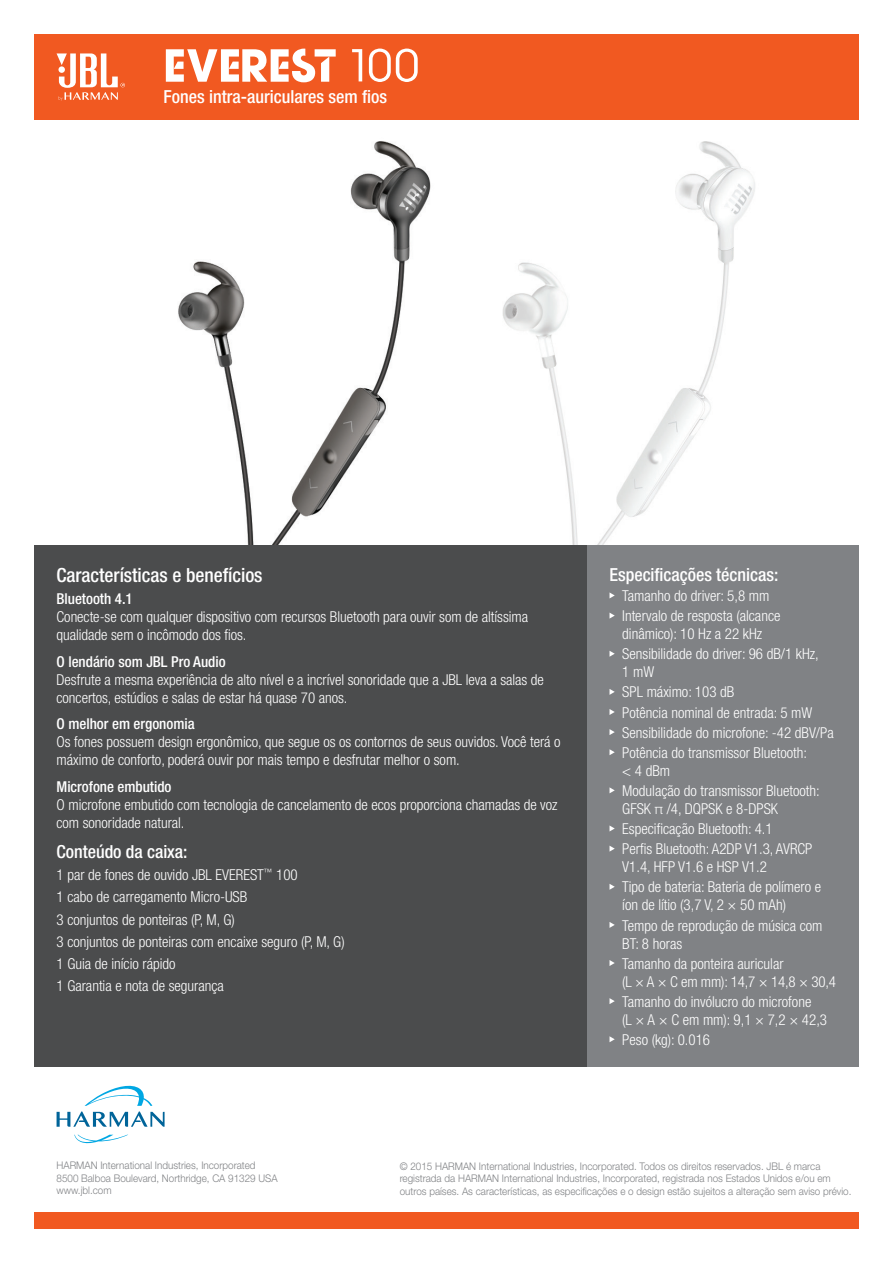
<style>
.page{position:relative;width:893px;height:1263px;background:#fff}
.page>*{position:absolute;margin:0;border:0;box-sizing:border-box;transform-origin:0 0}
.t1{font:500 condensed 19.5px "Helvetica Neue LT Pro";color:#fff}
.t2{font:500 condensed 18px "Helvetica Neue LT Pro";color:#fff}
.t3{font:300 condensed 15px/18px "Helvetica Neue LT Pro";color:#fff}
.t4{font:500 condensed 15px "Helvetica Neue LT Pro";color:#fff}
.t5{font:300 10.5px/12.6px "Helvetica Neue LT Std";color:#808285;scale:.94 1}
.t6{font:300 10.5px "Helvetica Neue LT Pro";color:#808285;scale:.94 1}
</style>
<div class="page">
<img style="left:487px;top:119px;width:324px;height:426px">
<img style="left:115px;top:119px;width:372px;height:426px">
<div style="left:34px;top:1213px;width:825px;height:16px;background:#f15921"></div>
<div style="left:34px;top:545px;width:553px;height:522px;background:#4b4c4d"></div>
<div style="left:587px;top:545px;width:272px;height:522px;background:#808285"></div>
<svg style="left:609px;top:592px;width:6px;height:6px"></svg>
<svg style="left:609px;top:613px;width:6px;height:6px"></svg>
<svg style="left:609px;top:651px;width:6px;height:6px"></svg>
<svg style="left:609px;top:689px;width:6px;height:6px"></svg>
<svg style="left:609px;top:709px;width:6px;height:6px"></svg>
<svg style="left:609px;top:729px;width:6px;height:6px"></svg>
<svg style="left:609px;top:749px;width:6px;height:6px"></svg>
<svg style="left:609px;top:787px;width:6px;height:6px"></svg>
<svg style="left:609px;top:825px;width:6px;height:6px"></svg>
<svg style="left:609px;top:846px;width:6px;height:6px"></svg>
<svg style="left:609px;top:884px;width:6px;height:6px"></svg>
<svg style="left:609px;top:922px;width:6px;height:6px"></svg>
<svg style="left:609px;top:960px;width:6px;height:6px"></svg>
<svg style="left:609px;top:998px;width:6px;height:6px"></svg>
<svg style="left:609px;top:1036px;width:6px;height:6px"></svg>
<svg style="left:74px;top:1135px;width:54px;height:8px"></svg>
<svg style="left:57px;top:1085px;width:108px;height:42px"></svg>
<div style="left:34px;top:34px;width:825px;height:85px;background:#f15921"></div>
<svg style="left:57px;top:53px;width:68px;height:48px"></svg>
<svg style="left:166px;top:49px;width:170px;height:33px"></svg>
<svg style="left:352px;top:49px;width:10px;height:32px"></svg>
<svg style="left:369px;top:49px;width:49px;height:33px"></svg>
<p class="t2" style="left:163px;top:86px;width:225px">Fones intra-auriculares sem fios</p>
<p class="t1" style="left:57px;top:563px;width:208px">Características e benefícios</p>
<p class="t4" style="left:57px;top:590px;width:78px">Bluetooth 4.1</p>
<p class="t3" style="left:57px;top:608px;width:473px">Conecte-se com qualquer dispositivo com recursos Bluetooth para ouvir som de altíssima qualidade sem o incômodo dos fios.</p>
<p class="t4" style="left:57px;top:652px;width:171px">O lendário som JBL Pro Audio</p>
<p class="t3" style="left:57px;top:670px;width:489px">Desfrute a mesma experiência de alto nível e a incrível sonoridade que a JBL leva a salas de concertos, estúdios e salas de estar há quase 70 anos.</p>
<p class="t4" style="left:57px;top:715px;width:140px">O melhor em ergonomia</p>
<p class="t3" style="left:57px;top:733px;width:506px">Os fones possuem design ergonômico, que segue os os contornos de seus ouvidos. Você terá o máximo de conforto, poderá ouvir por mais tempo e desfrutar melhor o som.</p>
<p class="t4" style="left:57px;top:777px;width:116px">Microfone embutido</p>
<p class="t3" style="left:57px;top:795px;width:502px">O microfone embutido com tecnologia de cancelamento de ecos proporciona chamadas de voz com sonoridade natural.</p>
<p class="t2" style="left:57px;top:841px;width:132px">Conteúdo da caixa:</p>
<p class="t3" style="left:57px;top:866px;width:243px">1 par de fones de ouvido JBL EVEREST<sup>™</sup> 100</p>
<p class="t3" style="left:57px;top:888px;width:192px">1 cabo de carregamento Micro-USB</p>
<p class="t3" style="left:57px;top:910px;width:180px">3 conjuntos de ponteiras (P, M, G)</p>
<p class="t3" style="left:57px;top:932px;width:290px">3 conjuntos de ponteiras com encaixe seguro (P, M, G)</p>
<p class="t3" style="left:57px;top:955px;width:121px">1 Guia de início rápido</p>
<p class="t3" style="left:57px;top:977px;width:169px">1 Garantia e nota de segurança</p>
<p class="t2" style="left:609px;top:564px;width:170px">Especificações técnicas:</p>
<p class="t3" style="left:622px;top:587px;width:149px">Tamanho do driver: 5,8 mm</p>
<p class="t3" style="left:622px;top:607px;width:160px">Intervalo de resposta (alcance dinâmico): 10 Hz a 22 kHz</p>
<p class="t3" style="left:622px;top:645px;width:198px">Sensibilidade do driver: 96 dB/1 kHz,<br>1 mW</p>
<p class="t3" style="left:622px;top:683px;width:114px">SPL máximo: 103 dB</p>
<p class="t3" style="left:622px;top:703px;width:192px">Potência nominal de entrada: 5 mW</p>
<p class="t3" style="left:622px;top:723px;width:213px">Sensibilidade do microfone: -42 dBV/Pa</p>
<p class="t3" style="left:622px;top:743px;width:186px">Potência do transmissor Bluetooth: &lt; 4 dBm</p>
<p class="t3" style="left:622px;top:781px;width:199px">Modulação do transmissor Bluetooth:<br>GFSK π /4, DQPSK e 8-DPSK</p>
<p class="t3" style="left:622px;top:820px;width:152px">Especificação Bluetooth: 4.1</p>
<p class="t3" style="left:622px;top:840px;width:192px">Perfis Bluetooth: A2DP V1.3, AVRCP<br>V1.4, HFP V1.6 e HSP V1.2</p>
<p class="t3" style="left:622px;top:878px;width:200px">Tipo de bateria: Bateria de polímero e íon de lítio (3,7 V, 2 × 50 mAh)</p>
<p class="t3" style="left:622px;top:916px;width:202px">Tempo de reprodução de música com<br>BT: 8 horas</p>
<p class="t3" style="left:622px;top:954px;width:215px">Tamanho da ponteira auricular<br>(L × A × C em mm): 14,7 × 14,8 × 30,4</p>
<p class="t3" style="left:622px;top:992px;width:206px">Tamanho do invólucro do microfone<br>(L × A × C em mm): 9,1 × 7,2 × 42,3</p>
<p class="t3" style="left:622px;top:1030px;width:89px">Peso (kg): 0.016</p>
<p class="t6" style="left:57px;top:1159px;width:213px">HARMAN International Industries, Incorporated</p>
<p class="t6" style="left:57px;top:1171px;width:237px">8500 Balboa Boulevard, Northridge, CA 91329 USA</p>
<p class="t6" style="left:57px;top:1184px;width:60px">www.jbl.com</p>
<p class="t5" style="left:400px;top:1159px;width:482px">© 2015 HARMAN International Industries, Incorporated. Todos os direitos reservados. JBL é marca registrada da HARMAN International Industries, Incorporated, registrada nos Estados Unidos e/ou em outros países. As características, as especificações e o design estão sujeitos a alteração sem aviso prévio.</p>
</div>
